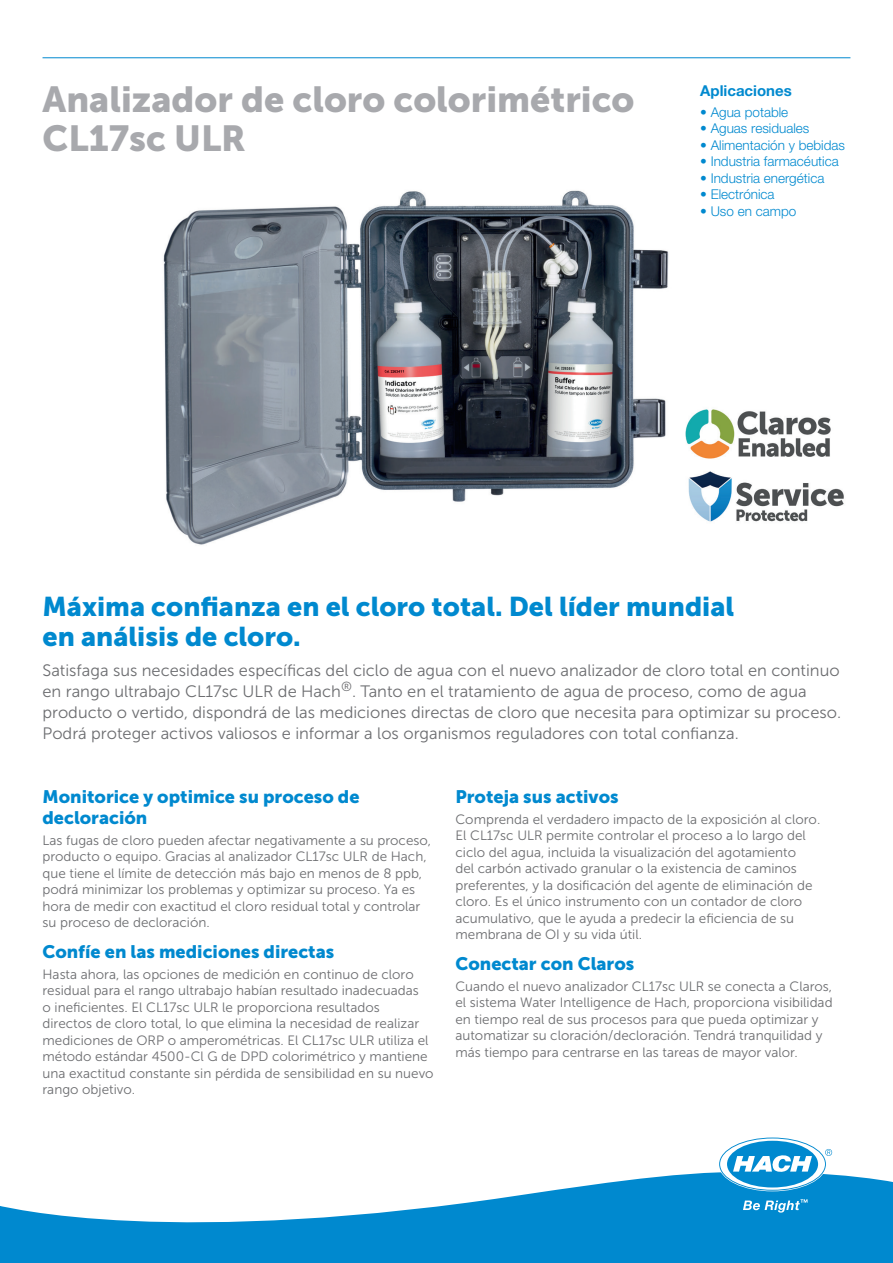
<style>
.page{position:relative;width:893px;height:1263px;background:#fff}
.page>*{position:absolute;margin:0;border:0;box-sizing:border-box;transform-origin:0 0}
.Head_1{font:36px/39px "Museo Sans 900";color:#a8a9ad}
.Head_2_USP{font:27px/30px "Museo Sans 900";color:#0089cf}
.Head_2{font:18px/21px "Museo Sans 900";color:#0089cf}
.Text_1_USP{font:16.5px/21px "Museo Sans 300";color:#6c6d70}
.Head_3{font:700 15px "Helvetica Neue LTW1 G";color:#0089cf}
.Text_1_Gray{font:13.5px/16.5px "Museo Sans 300";color:#6c6d70}
.Text_1_Color{font:300 13.5px "Helvetica Neue LTW1 G";color:#0089cf}
</style>
<div class="page">
<hr style="left:43px;top:57px;width:807px;height:1px;background:#0089cf">
<svg style="left:0;top:1172px;width:893px;height:91px;fill:#0089cf"></svg>
<svg style="left:720px;top:1138px;width:112px;height:52px"></svg>
<svg style="left:743px;top:1199px;width:64px;height:13px"></svg>
<img style="left:688px;top:471px;width:156px;height:51px">
<img style="left:685px;top:409px;width:146px;height:50px">
<img style="left:163px;top:190px;width:506px;height:355px">
<p class="Head_1" style="left:43px;top:80px;width:593px">Analizador de cloro colorimétrico<br>CL17sc ULR</p>
<p class="Head_3" style="left:700px;top:81px;width:93px">Aplicaciones</p>
<p class="Text_1_Color" style="left:700px;top:104px;width:90px">• Agua potable</p>
<p class="Text_1_Color" style="left:700px;top:120px;width:111px">• Aguas residuales</p>
<p class="Text_1_Color" style="left:700px;top:137px;width:146px">• Alimentación y bebidas</p>
<p class="Text_1_Color" style="left:700px;top:153px;width:140px">• Industria farmacéutica</p>
<p class="Text_1_Color" style="left:700px;top:170px;width:126px">• Industria energética</p>
<p class="Text_1_Color" style="left:700px;top:186px;width:76px">• Electrónica</p>
<p class="Text_1_Color" style="left:700px;top:203px;width:98px">• Uso en campo</p>
<p class="Head_2_USP" style="left:43px;top:591px;width:693px">Máxima confianza en el cloro total. Del líder mundial en análisis de cloro.</p>
<p class="Text_1_USP" style="left:43px;top:660px;width:800px">Satisfaga sus necesidades específicas del ciclo de agua con el nuevo analizador de cloro total en continuo en rango ultrabajo CL17sc ULR de Hach<sup>®</sup>. Tanto en el tratamiento de agua de proceso, como de agua producto o vertido, dispondrá de las mediciones directas de cloro que necesita para optimizar su proceso.<br>Podrá proteger activos valiosos e informar a los organismos reguladores con total confianza.</p>
<p class="Head_2" style="left:43px;top:786px;width:318px">Monitorice y optimice su proceso de decloración</p>
<p class="Text_1_Gray" style="left:43px;top:832px;width:390px">Las fugas de cloro pueden afectar negativamente a su proceso, producto o equipo. Gracias al analizador CL17sc ULR de Hach, que tiene el límite de detección más bajo en menos de 8 ppb, podrá minimizar los problemas y optimizar su proceso. Ya es hora de medir con exactitud el cloro residual total y controlar su proceso de decloración.</p>
<p class="Head_2" style="left:43px;top:941px;width:293px">Confíe en las mediciones directas</p>
<p class="Text_1_Gray" style="left:43px;top:966px;width:393px">Hasta ahora, las opciones de medición en continuo de cloro residual para el rango ultrabajo habían resultado inadecuadas<br>o ineficientes. El CL17sc ULR le proporciona resultados<br>directos de cloro total, lo que elimina la necesidad de realizar mediciones de ORP o amperométricas. El CL17sc ULR utiliza el método estándar 4500-Cl G de DPD colorimétrico y mantiene una exactitud constante sin pérdida de sensibilidad en su nuevo rango objetivo.</p>
<p class="Head_2" style="left:455px;top:786px;width:165px">Proteja sus activos</p>
<p class="Text_1_Gray" style="left:455px;top:811px;width:366px">Comprenda el verdadero impacto de la exposición al cloro.<br>El CL17sc ULR permite controlar el proceso a lo largo del ciclo del agua, incluida la visualización del agotamiento<br>del carbón activado granular o la existencia de caminos preferentes, y la dosificación del agente de eliminación de cloro. Es el único instrumento con un contador de cloro acumulativo, que le ayuda a predecir la eficiencia de su membrana de OI y su vida útil.</p>
<p class="Head_2" style="left:455px;top:953px;width:180px">Conectar con Claros</p>
<p class="Text_1_Gray" style="left:455px;top:978px;width:379px">Cuando el nuevo analizador CL17sc ULR se conecta a Claros, el sistema Water Intelligence de Hach, proporciona visibilidad en tiempo real de sus procesos para que pueda optimizar y automatizar su cloración/decloración. Tendrá tranquilidad y más tiempo para centrarse en las tareas de mayor valor.</p>
</div>
